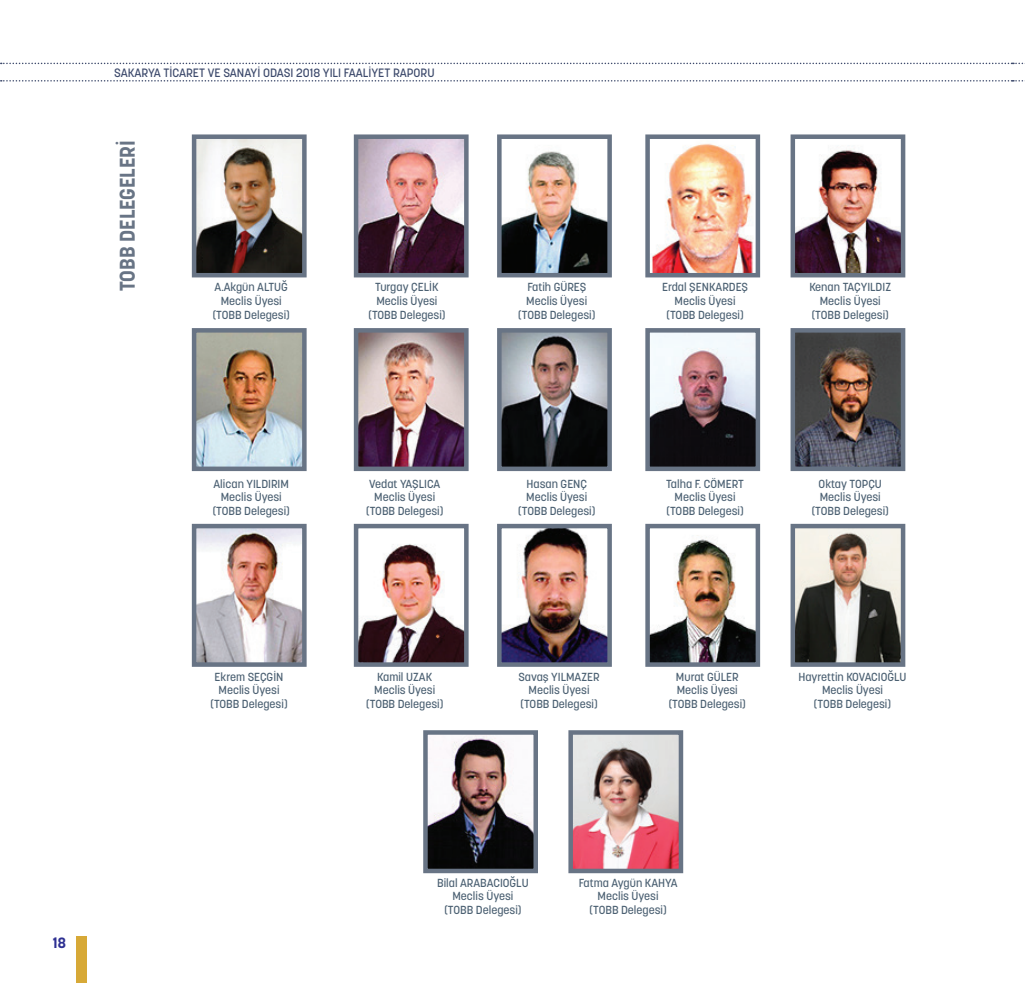
<style>
.page{position:relative;width:1025px;height:983px;background:#fff}
.page>*{position:absolute;margin:0;border:0;box-sizing:border-box;transform-origin:0 0}
.t1{font:700 21px "Korolev";color:#687485}
.t2{font:700 15px "Korolev";color:#2e3092}
.t3{font:500 12px "Korolev";color:#3c496b}
.t4{font:500 11.55px/14px "Korolev";color:#4b6072;text-align:center}
</style>
<div class="page">
<div style="left:77px;top:936px;width:10px;height:46px;background:#d7a937"></div>
<svg style="left:1px;top:80px;width:1024px;height:1px"></svg>
<svg style="left:1px;top:63px;width:1024px;height:1px"></svg>
<img style="left:197px;top:139px;width:105px;height:133px">
<div style="left:192px;top:134px;width:115px;height:143px;border:4px solid #687485"></div>
<img style="left:197px;top:333px;width:105px;height:133px">
<div style="left:192px;top:328px;width:115px;height:143px;border:4px solid #687485"></div>
<img style="left:197px;top:528px;width:105px;height:133px">
<div style="left:192px;top:523px;width:115px;height:143px;border:4px solid #687485"></div>
<img style="left:359px;top:139px;width:104px;height:133px">
<div style="left:354px;top:134px;width:114px;height:143px;border:4px solid #687485"></div>
<img style="left:359px;top:333px;width:104px;height:133px">
<div style="left:354px;top:328px;width:114px;height:143px;border:4px solid #687485"></div>
<img style="left:359px;top:528px;width:104px;height:133px">
<div style="left:354px;top:523px;width:114px;height:143px;border:4px solid #687485"></div>
<img style="left:502px;top:151px;width:105px;height:121px">
<div style="left:497px;top:134px;width:115px;height:143px;border:4px solid #687485"></div>
<img style="left:652px;top:143px;width:101px;height:129px">
<div style="left:645px;top:134px;width:115px;height:143px;border:4px solid #687485"></div>
<img style="left:428px;top:735px;width:105px;height:133px">
<div style="left:423px;top:730px;width:115px;height:143px;border:4px solid #687485"></div>
<img style="left:795px;top:139px;width:105px;height:133px">
<div style="left:790px;top:134px;width:115px;height:143px;border:4px solid #687485"></div>
<img style="left:573px;top:735px;width:105px;height:133px">
<div style="left:568px;top:730px;width:115px;height:143px;border:4px solid #687485"></div>
<img style="left:502px;top:333px;width:105px;height:133px">
<div style="left:497px;top:328px;width:115px;height:143px;border:4px solid #687485"></div>
<img style="left:650px;top:333px;width:105px;height:133px">
<div style="left:645px;top:328px;width:115px;height:143px;border:4px solid #687485"></div>
<img style="left:795px;top:333px;width:105px;height:133px">
<div style="left:790px;top:328px;width:115px;height:143px;border:4px solid #687485"></div>
<img style="left:502px;top:528px;width:105px;height:133px">
<div style="left:497px;top:523px;width:115px;height:143px;border:4px solid #687485"></div>
<img style="left:650px;top:528px;width:105px;height:133px">
<div style="left:645px;top:523px;width:115px;height:143px;border:4px solid #687485"></div>
<img style="left:795px;top:528px;width:105px;height:133px">
<div style="left:790px;top:523px;width:115px;height:143px;border:4px solid #687485"></div>
<p class="t3" style="left:114px;top:65px;width:322px">SAKARYA TİCARET VE SANAYİ ODASI 2018 YILI FAALİYET RAPORU</p>
<h1 class="t1" style="left:114px;top:291px;width:152px;rotate:-90deg">TOBB DELEGELERİ</h1>
<p class="t4" style="left:213px;top:280px;width:79px">A.Akgün ALTUĞ<br>Meclis Üyesi (TOBB Delegesi)</p>
<p class="t4" style="left:213px;top:476px;width:79px">Alican YILDIRIM<br>Meclis Üyesi (TOBB Delegesi)</p>
<p class="t4" style="left:210px;top:669px;width:79px">Ekrem SEÇGİN<br>Meclis Üyesi (TOBB Delegesi)</p>
<p class="t4" style="left:368px;top:280px;width:79px">Turgay ÇELİK<br>Meclis Üyesi (TOBB Delegesi)</p>
<p class="t4" style="left:366px;top:476px;width:79px">Vedat YAŞLICA<br>Meclis Üyesi (TOBB Delegesi)</p>
<p class="t4" style="left:366px;top:669px;width:79px">Kamil UZAK<br>Meclis Üyesi (TOBB Delegesi)</p>
<p class="t4" style="left:518px;top:280px;width:79px">Fatih GÜREŞ<br>Meclis Üyesi (TOBB Delegesi)</p>
<p class="t4" style="left:662px;top:280px;width:88px">Erdal ŞENKARDEŞ<br>Meclis Üyesi (TOBB Delegesi)</p>
<p class="t4" style="left:809px;top:280px;width:83px">Kenan TAÇYILDIZ<br>Meclis Üyesi (TOBB Delegesi)</p>
<p class="t4" style="left:518px;top:476px;width:79px">Hasan GENÇ<br>Meclis Üyesi (TOBB Delegesi)</p>
<p class="t4" style="left:666px;top:476px;width:79px">Talha F. CÖMERT<br>Meclis Üyesi (TOBB Delegesi)</p>
<p class="t4" style="left:812px;top:476px;width:79px">Oktay TOPÇU<br>Meclis Üyesi (TOBB Delegesi)</p>
<p class="t4" style="left:518px;top:669px;width:83px">Savaş YILMAZER<br>Meclis Üyesi (TOBB Delegesi)</p>
<p class="t4" style="left:669px;top:669px;width:79px">Murat GÜLER<br>Meclis Üyesi (TOBB Delegesi)</p>
<p class="t4" style="left:798px;top:669px;width:110px">Hayrettin KOVACIOĞLU<br>Meclis Üyesi<br>(TOBB Delegesi)</p>
<p class="t2" style="left:53px;top:933px;width:14px">18</p>
<p class="t4" style="left:437px;top:875px;width:93px">Bilal ARABACIOĞLU<br>Meclis Üyesi (TOBB Delegesi)</p>
<p class="t4" style="left:579px;top:875px;width:100px">Fatma Aygün KAHYA<br>Meclis Üyesi<br>(TOBB Delegesi)</p>
</div>
